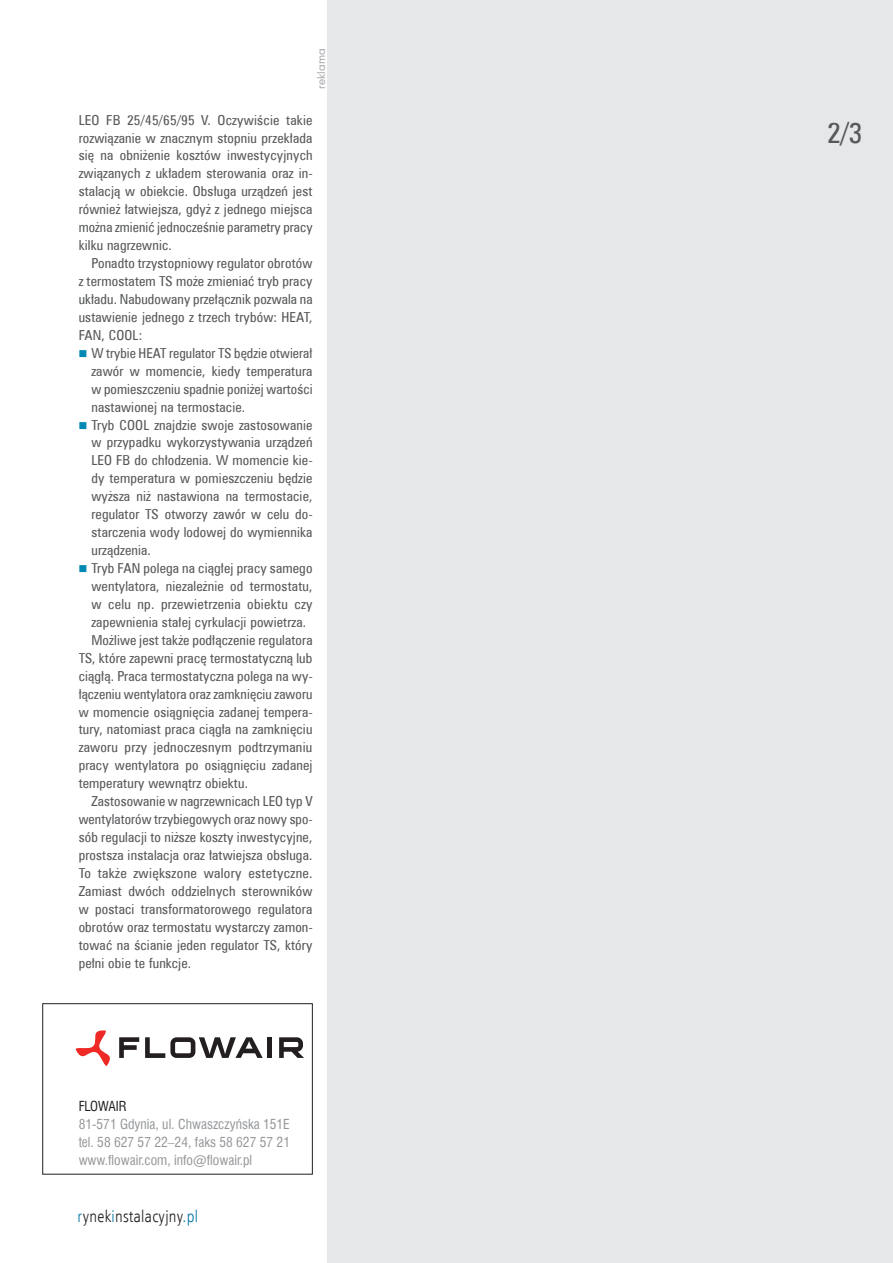
<style>
.page{position:relative;width:893px;height:1263px;background:#fff}
.page>*{position:absolute;margin:0;border:0;box-sizing:border-box;transform-origin:0 0}
.t1{font:28.8px "Zurich Cn EU";color:#57585a}
.t2{font:16.5px "Humnst 777 Lt Cn EU";letter-spacing:.02em;color:#231f20}
.t3{font:13.8px/18px "Zurich Cn EU";letter-spacing:.01em;color:#57585a;text-align:justify}
.t4{font:13.5px/18px "Swis 721 Cn EU";color:#939598;text-align:justify}
.t5{font:13.5px "Swis 721 Cn EU";color:#231f20}
.t6{font:10.5px "Geometric 706 Md EU";color:#a8a9ad;scale:.95 1}
.s1{font-family:"Humnst 777 Lt Cn EU"}
.s2{color:#0076a3}
</style>
<div class="page">
<div style="left:43px;top:1003px;width:270px;height:171px;border:1px solid #231f20"></div>
<svg style="left:145px;top:1037px;width:118px;height:21px"></svg>
<div style="left:267px;top:1037px;width:5px;height:21px;background:#231f20"></div>
<svg style="left:279px;top:1037px;width:25px;height:21px"></svg>
<svg style="left:76px;top:1030px;width:63px;height:36px"></svg>
<div style="left:327px;top:0;width:566px;height:1263px;background:#e6e7e9"></div>
<p class="t6" style="left:314px;top:89px;width:44px;rotate:-90deg">reklama</p>
<p class="t3" style="left:79px;top:111px;width:235px">LEO FB 25/45/65/95 V. Oczywiście takie rozwiązanie w znacznym stopniu przekłada się na obniżenie kosztów inwestycyjnych związanych z układem sterowania oraz in&shy;stalacją w obiekcie. Obsługa urządzeń jest również łatwiejsza, gdyż z jednego miejsca można zmienić jednocześnie parametry pracy kilku nagrzewnic.</p>
<p class="t3" style="left:79px;top:254px;width:235px;text-indent:13px">Ponadto trzystopniowy regulator obrotów z termostatem TS może zmieniać tryb pracy układu. Nabudowany przełącznik pozwala na ustawienie jednego z trzech trybów: HEAT, FAN, COOL:</p>
<p class="t3" style="left:91px;top:344px;width:222px">W trybie HEAT regulator TS będzie otwierał</p>
<p class="t3" style="left:91px;top:362px;width:223px">zawór w momencie, kiedy temperatura</p>
<p class="t3" style="left:91px;top:380px;width:223px">w pomieszczeniu spadnie poniżej wartości</p>
<p class="t3" style="left:91px;top:398px;width:155px">nastawionej na termostacie.</p>
<p class="t3" style="left:91px;top:415px;width:223px">Tryb COOL znajdzie swoje zastosowanie</p>
<p class="t3" style="left:91px;top:433px;width:223px">w przypadku wykorzystywania urządzeń</p>
<p class="t3" style="left:91px;top:451px;width:223px">LEO FB do chłodzenia. W momencie kie-</p>
<p class="t3" style="left:91px;top:469px;width:223px">dy temperatura w pomieszczeniu będzie</p>
<p class="t3" style="left:91px;top:487px;width:223px">wyższa niż nastawiona na termostacie,</p>
<p class="t3" style="left:91px;top:505px;width:223px">regulator TS otworzy zawór w celu do-</p>
<p class="t3" style="left:91px;top:523px;width:223px">starczenia wody lodowej do wymiennika</p>
<p class="t3" style="left:91px;top:541px;width:61px">urządzenia.</p>
<p class="t3" style="left:91px;top:559px;width:223px">Tryb FAN polega na ciągłej pracy samego</p>
<p class="t3" style="left:91px;top:577px;width:223px">wentylatora, niezależnie od termostatu,</p>
<p class="t3" style="left:91px;top:595px;width:223px">w celu np. przewietrzenia obiektu czy</p>
<p class="t3" style="left:91px;top:613px;width:216px">zapewnienia stałej cyrkulacji powietrza.</p>
<p class="t3" style="left:91px;top:631px;width:223px">Możliwe jest także podłączenie regulatora</p>
<p class="t3" style="left:79px;top:649px;width:235px">TS, które zapewni pracę termostatyczną lub</p>
<p class="t3" style="left:79px;top:667px;width:235px">ciągłą. Praca termostatyczna polega na wy-</p>
<p class="t3" style="left:79px;top:685px;width:235px">łączeniu wentylatora oraz zamknięciu zaworu</p>
<p class="t3" style="left:79px;top:702px;width:235px">w momencie osiągnięcia zadanej tempera-</p>
<p class="t3" style="left:79px;top:720px;width:235px">tury, natomiast praca ciągła na zamknięciu</p>
<p class="t3" style="left:79px;top:738px;width:235px">zaworu przy jednoczesnym podtrzymaniu</p>
<p class="t3" style="left:79px;top:756px;width:235px">pracy wentylatora po osiągnięciu zadanej</p>
<p class="t3" style="left:79px;top:774px;width:171px">temperatury wewnątrz obiektu.</p>
<p class="t3" style="left:91px;top:792px;width:223px">Zastosowanie w nagrzewnicach LEO typ V</p>
<p class="t3" style="left:79px;top:810px;width:235px">wentylatorów trzybiegowych oraz nowy spo-</p>
<p class="t3" style="left:79px;top:828px;width:235px">sób regulacji to niższe koszty inwestycyjne,</p>
<p class="t3" style="left:79px;top:846px;width:235px">prostsza instalacja oraz łatwiejsza obsługa.</p>
<p class="t3" style="left:79px;top:864px;width:235px">To także zwiększone walory estetyczne.</p>
<p class="t3" style="left:79px;top:882px;width:235px">Zamiast dwóch oddzielnych sterowników</p>
<p class="t3" style="left:79px;top:900px;width:235px">w postaci transformatorowego regulatora</p>
<p class="t3" style="left:79px;top:918px;width:235px">obrotów oraz termostatu wystarczy zamon-</p>
<p class="t3" style="left:79px;top:936px;width:235px">tować na ścianie jeden regulator TS, który</p>
<p class="t3" style="left:79px;top:954px;width:114px">pełni obie te funkcje.</p>
<p class="t5" style="left:79px;top:1097px;width:50px">FLOWAIR</p>
<p class="t4" style="left:79px;top:1115px;width:213px">81-571 Gdynia, ul. Chwaszczyńska 151E tel. 58 627 57 22<span class="s1">–</span>24, faks 58 627 57 21 www.flowair.com, info@flowair.pl</p>
<p class="t2" style="left:78px;top:1206px;width:122px"><span class="s2">r</span>ynek<span class="s2">i</span>nstalacyjny<span class="s2">.pl</span></p>
<h1 class="t1" style="left:827px;top:115px;width:37px">2/3</h1>
</div>
